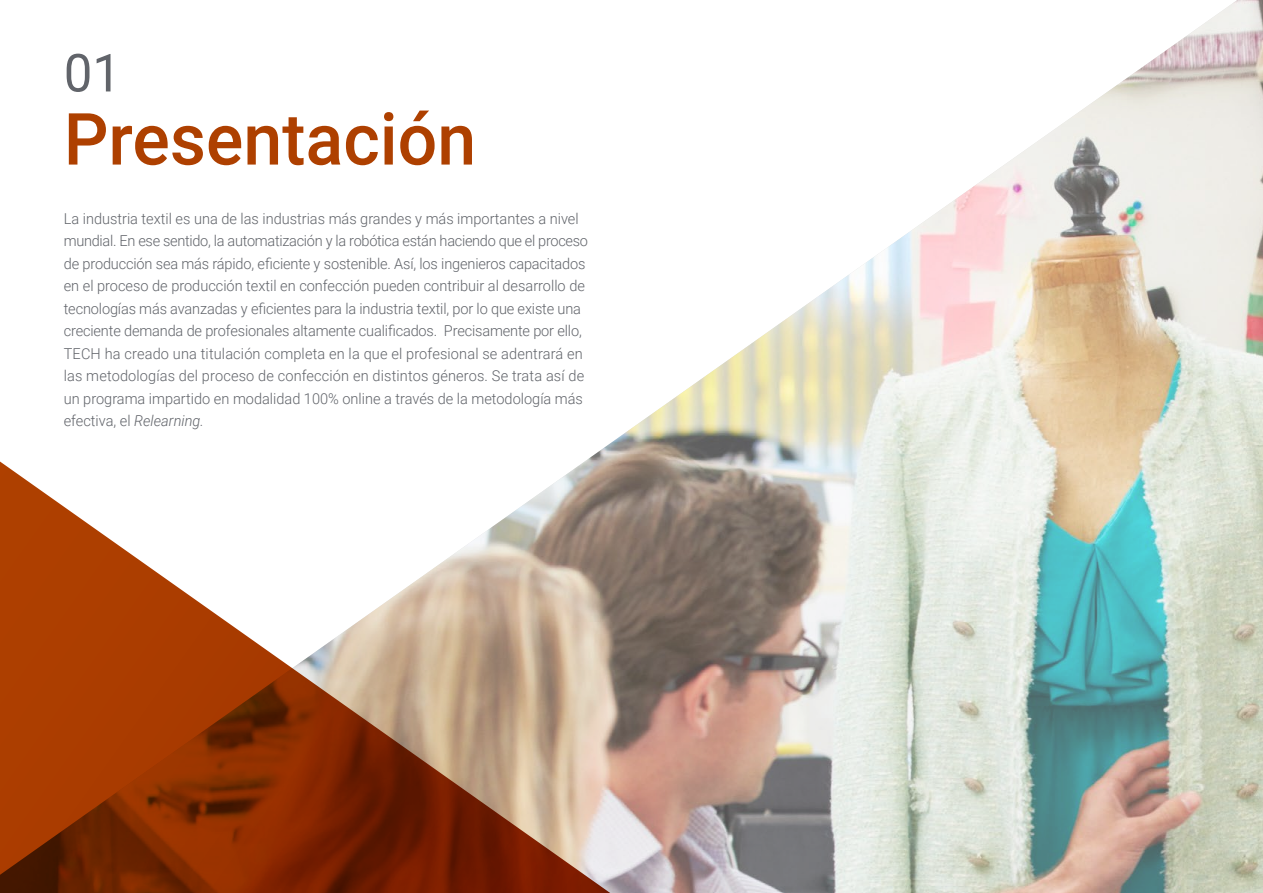
<style>
.page{position:relative;width:1263px;height:893px;background:#fff}
.page>*{position:absolute;margin:0;border:0;box-sizing:border-box;transform-origin:0 0}
.t1{font:500 72px "Roboto";color:#ae4000}
.t2{font:52.5px "Roboto";color:#61646a}
.t3{font:300 15px/22.5px "Roboto";color:#61646a}
.s1{font-style:italic}
</style>
<div class="page">
<img style="left:607px;top:0;width:656px;height:893px">
<svg style="left:0;top:446px;width:640px;height:447px"></svg>
<h2 class="t2" style="left:64px;top:36px;width:59px">01</h2>
<h1 class="t1" style="left:64px;top:89px;width:414px">Presentación</h1>
<p class="t3" style="left:64px;top:207px;width:526px">La industria textil es una de las industrias más grandes y más importantes a nivel mundial. En ese sentido, la automatización y la robótica están haciendo que el proceso de producción sea más rápido, eficiente y sostenible. Así, los ingenieros capacitados en el proceso de producción textil en confección pueden contribuir al desarrollo de tecnologías más avanzadas y eficientes para la industria textil, por lo que existe una creciente demanda de profesionales altamente cualificados. Precisamente por ello, TECH ha creado una titulación completa en la que el profesional se adentrará en las metodologías del proceso de confección en distintos géneros. Se trata así de un programa impartido en modalidad 100% online a través de la metodología más efectiva, el <span class="s1">Relearning.</span></p>
</div>
